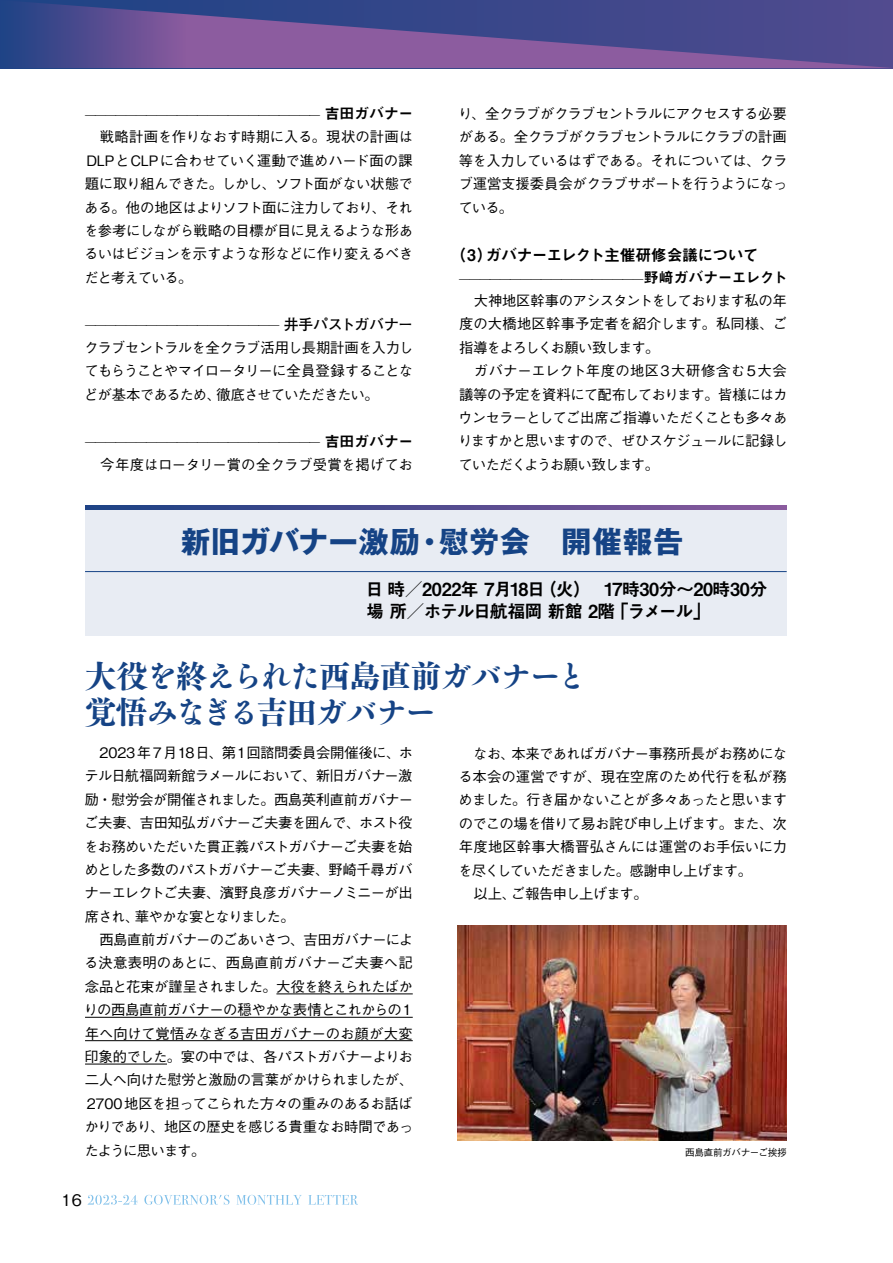
<style>
.page{position:relative;width:893px;height:1263px;background:#fff}
.page>*{position:absolute;margin:0;border:0;box-sizing:border-box;transform-origin:0 0}
.t1{font:31.95px/36.2px "Tsuku BMD Min Std E";letter-spacing:-.07em;color:#154385}
.t2{font:700 29.7px "Gothic MB101 Pro";letter-spacing:.015em;color:#154385}
.t3{font:18px/22.4px "Midashi Go Pro MB31";letter-spacing:-.04em;color:#000}
.t4{font:15.9px "Midashi Go Pro MB31";letter-spacing:-.05em;color:#000}
.t5{font:500 15.9px "Gothic BBB Pro";color:#000}
.t6{font:500 14.4px/23.4px "Gothic BBB Pro";letter-spacing:-.04em;color:#000;text-align:justify}
.t7{font:500 14.4px "Gothic BBB Pro";letter-spacing:-.01em;color:#000}
.t8{font:300 10.65px "Ryumin Pro";color:#000}
.t9{font:500 9.6px "Gothic BBB Pro";letter-spacing:-.035em;color:#000}
.s1{font-family:"Midashi Go Pro MB31";font-weight:400;font-size:14.85px}
.s2{font-family:"Futo Go B101 Pro";font-weight:700;font-size:14.85px}
</style>
<div class="page">
<svg style="left:0;top:0;width:893px;height:68px;background:#5a4e92"></svg>
<svg style="left:88px;top:1195px;width:270px;height:10px"></svg>
<img style="left:457px;top:925px;width:330px;height:215px">
<div style="left:85px;top:506px;width:702px;height:130px;background:#e8ecf3"></div>
<svg style="left:85px;top:506px;width:702px;height:4px;background:#524c90"></svg>
<hr style="left:85px;top:571px;width:702px;height:1px;background:#154385">
<hr style="left:276px;top:993px;width:137px;height:1px;background:#000">
<hr style="left:85px;top:1017px;width:328px;height:1px;background:#000">
<hr style="left:85px;top:1040px;width:328px;height:1px;background:#000">
<hr style="left:85px;top:1064px;width:82px;height:1px;background:#000">
<p class="t8" style="left:85px;top:105px;width:330px">——————————————————————— <span class="s1">吉田ガバナー</span></p>
<p class="t6" style="left:84px;top:123px;width:331px">　戦略計画を作りなおす時期に入る。現状の計画はDLPとCLPに合わせていく運動で進めハード面の課題に取り組んできた。しかし、ソフト面がない状態である。他の地区はよりソフト面に注力しており、それを参考にしながら戦略の目標が目に見えるような形あるいはビジョンを示すような形などに作り変えるべきだと考えている。</p>
<p class="t8" style="left:85px;top:316px;width:330px">——————————————————— <span class="s2">井手パストガバナー</span></p>
<p class="t6" style="left:84px;top:334px;width:331px">クラブセントラルを全クラブ活用し長期計画を入力してもらうことやマイロータリーに全員登録することなどが基本であるため、徹底させていただきたい。</p>
<p class="t8" style="left:85px;top:433px;width:330px">——————————————————————— <span class="s1">吉田ガバナー</span></p>
<p class="t7" style="left:85px;top:453px;width:329px">　今年度はロータリー賞の全クラブ受賞を掲げてお</p>
<p class="t6" style="left:458px;top:100px;width:331px">り、全クラブがクラブセントラルにアクセスする必要がある。全クラブがクラブセントラルにクラブの計画等を入力しているはずである。それについては、クラブ運営支援委員会がクラブサポートを行うようになっている。</p>
<p class="t4" style="left:450px;top:242px;width:310px">（3）ガバナーエレクト主催研修会議について</p>
<p class="t8" style="left:459px;top:269px;width:330px">——————————————————<span class="s1">野﨑ガバナーエレクト</span></p>
<p class="t6" style="left:458px;top:287px;width:331px;text-align:left">　大神地区幹事のアシスタントをしております私の年度の大橋地区幹事予定者を紹介します。私同様、ご指導をよろしくお願い致します。<br>　ガバナーエレクト年度の地区3大研修含む５大会議等の予定を資料にて配布しております。皆様にはカウンセラーとしてご出席ご指導いただくことも多々ありますかと思いますので、ぜひスケジュールに記録していただくようお願い致します。</p>
<h2 class="t2" style="left:181px;top:517px;width:504px">新旧ガバナー激励・慰労会　開催報告</h2>
<p class="t3" style="left:365px;top:575px;width:404px">日 時／2022年 7月18日（火）　17時30分～20時30分場 所／ホテル日航福岡 新館 2階「ラメール」　</p>
<h1 class="t1" style="left:85px;top:654px;width:504px">大役を終えられた西島直前ガバナーと覚悟みなぎる吉田ガバナー</h1>
<p class="t6" style="left:84px;top:739px;width:331px;text-align:left">　2023年7月18日、第１回諮問委員会開催後に、ホテル日航福岡新館ラメールにおいて、新旧ガバナー激励・慰労会が開催されました。西島英利直前ガバナーご夫妻、吉田知弘ガバナーご夫妻を囲んで、ホスト役をお務めいただいた貫正義パストガバナーご夫妻を始めとした多数のパストガバナーご夫妻、野崎千尋ガバナーエレクトご夫妻、濱野良彦ガバナーノミニーが出席され、華やかな宴となりました。<br>　西島直前ガバナーのごあいさつ、吉田ガバナーによる決意表明のあとに、西島直前ガバナーご夫妻へ記念品と花束が謹呈されました。大役を終えられたばかりの西島直前ガバナーの穏やかな表情とこれからの1年へ向けて覚悟みなぎる吉田ガバナーのお顔が大変印象的でした。宴の中では、各パストガバナーよりお二人へ向けた慰労と激励の言葉がかけられましたが、<br>2700地区を担ってこられた方々の重みのあるお話ばかりであり、地区の歴史を感じる貴重なお時間であったように思います。</p>
<p class="t6" style="left:458px;top:740px;width:331px;text-align:left">　なお、本来であればガバナー事務所長がお務めになる本会の運営ですが、現在空席のため代行を私が務めました。行き届かないことが多々あったと思いますのでこの場を借りて易お詫び申し上げます。また、次年度地区幹事大橋晋弘さんには運営のお手伝いに力を尽くしていただきました。感謝申し上げます。<br>　以上、ご報告申し上げます。</p>
<p class="t9" style="left:685px;top:1144px;width:103px">西島直前ガバナーご挨拶</p>
<p class="t5" style="left:62px;top:1187px;width:22px">16</p>
</div>
